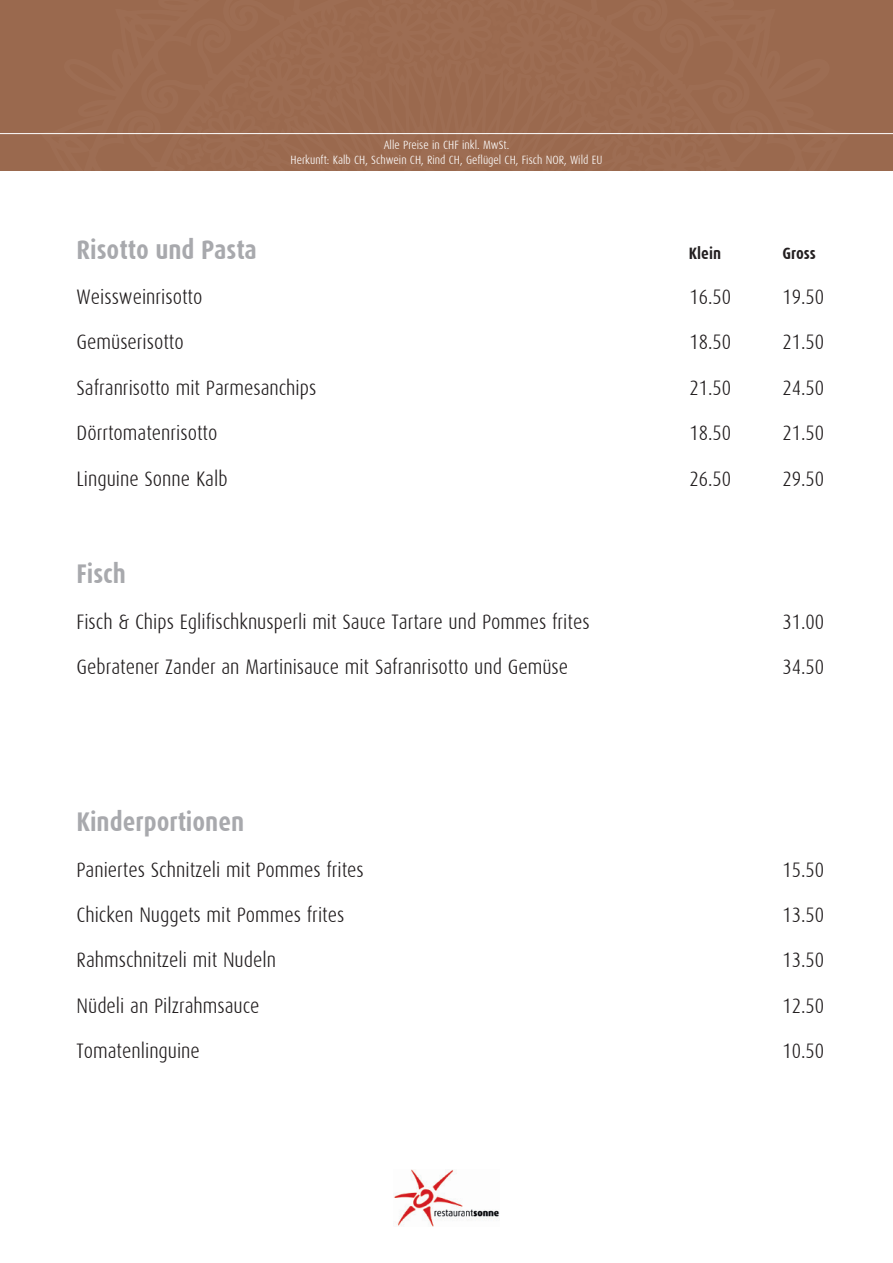
<style>
.page{position:relative;width:893px;height:1263px;background:#fff}
.page>*{position:absolute;margin:0;border:0;box-sizing:border-box;transform-origin:0 0}
.t1{font:700 27px "Dax Condensed";color:#a8a9ad}
.t2{font:300 21px "Dax Condensed";color:#231f20}
.t3{font:700 16.5px "Dax Condensed";color:#231f20}
.t4{font:300 12px/15px "Dax Condensed";color:#fff;text-align:center}
</style>
<div class="page">
<img style="left:394px;top:1169px;width:106px;height:57px">
<div style="left:0;top:0;width:893px;height:170px;background:#9a694e"></div>
<svg style="left:170px;top:134px;width:550px;height:1px"></svg>
<hr style="left:0;top:133px;width:893px;height:1px;background:#fff">
<p class="t4" style="left:291px;top:137px;width:313px">Alle Preise in CHF inkl. MwSt.<br>Herkunft: Kalb CH, Schwein CH, Rind CH, Geflügel CH, Fisch NOR, Wild EU</p>
<p class="t1" style="left:77px;top:234px;width:182px">Risotto und Pasta</p>
<p class="t3" style="left:689px;top:244px;width:34px">Klein</p>
<p class="t3" style="left:782px;top:244px;width:35px">Gross</p>
<p class="t2" style="left:77px;top:285px;width:127px">Weissweinrisotto</p>
<p class="t2" style="left:689px;top:285px;width:43px">16.50</p>
<p class="t2" style="left:782px;top:285px;width:43px">19.50</p>
<p class="t2" style="left:77px;top:331px;width:109px">Gemüserisotto</p>
<p class="t2" style="left:689px;top:331px;width:43px">18.50</p>
<p class="t2" style="left:782px;top:331px;width:43px">21.50</p>
<p class="t2" style="left:77px;top:376px;width:241px">Safranrisotto mit Parmesanchips</p>
<p class="t2" style="left:689px;top:376px;width:43px">21.50</p>
<p class="t2" style="left:782px;top:376px;width:43px">24.50</p>
<p class="t2" style="left:77px;top:422px;width:142px">Dörrtomatenrisotto</p>
<p class="t2" style="left:689px;top:422px;width:43px">18.50</p>
<p class="t2" style="left:782px;top:422px;width:43px">21.50</p>
<p class="t2" style="left:77px;top:467px;width:153px">Linguine Sonne Kalb</p>
<p class="t2" style="left:689px;top:467px;width:43px">26.50</p>
<p class="t2" style="left:782px;top:467px;width:43px">29.50</p>
<p class="t1" style="left:77px;top:559px;width:51px">Fisch</p>
<p class="t2" style="left:77px;top:610px;width:515px">Fisch &amp; Chips Eglifischknusperli mit Sauce Tartare und Pommes frites</p>
<p class="t2" style="left:782px;top:610px;width:43px">31.00</p>
<p class="t2" style="left:77px;top:656px;width:493px">Gebratener Zander an Martinisauce mit Safranrisotto und Gemüse</p>
<p class="t2" style="left:782px;top:656px;width:43px">34.50</p>
<p class="t1" style="left:77px;top:807px;width:169px">Kinderportionen</p>
<p class="t2" style="left:77px;top:858px;width:289px">Paniertes Schnitzeli mit Pommes frites</p>
<p class="t2" style="left:782px;top:858px;width:43px">15.50</p>
<p class="t2" style="left:77px;top:903px;width:269px">Chicken Nuggets mit Pommes frites</p>
<p class="t2" style="left:782px;top:903px;width:43px">13.50</p>
<p class="t2" style="left:77px;top:949px;width:201px">Rahmschnitzeli mit Nudeln</p>
<p class="t2" style="left:782px;top:949px;width:43px">13.50</p>
<p class="t2" style="left:77px;top:994px;width:184px">Nüdeli an Pilzrahmsauce</p>
<p class="t2" style="left:782px;top:994px;width:43px">12.50</p>
<p class="t2" style="left:77px;top:1039px;width:125px">Tomatenlinguine</p>
<p class="t2" style="left:782px;top:1039px;width:43px">10.50</p>
</div>
